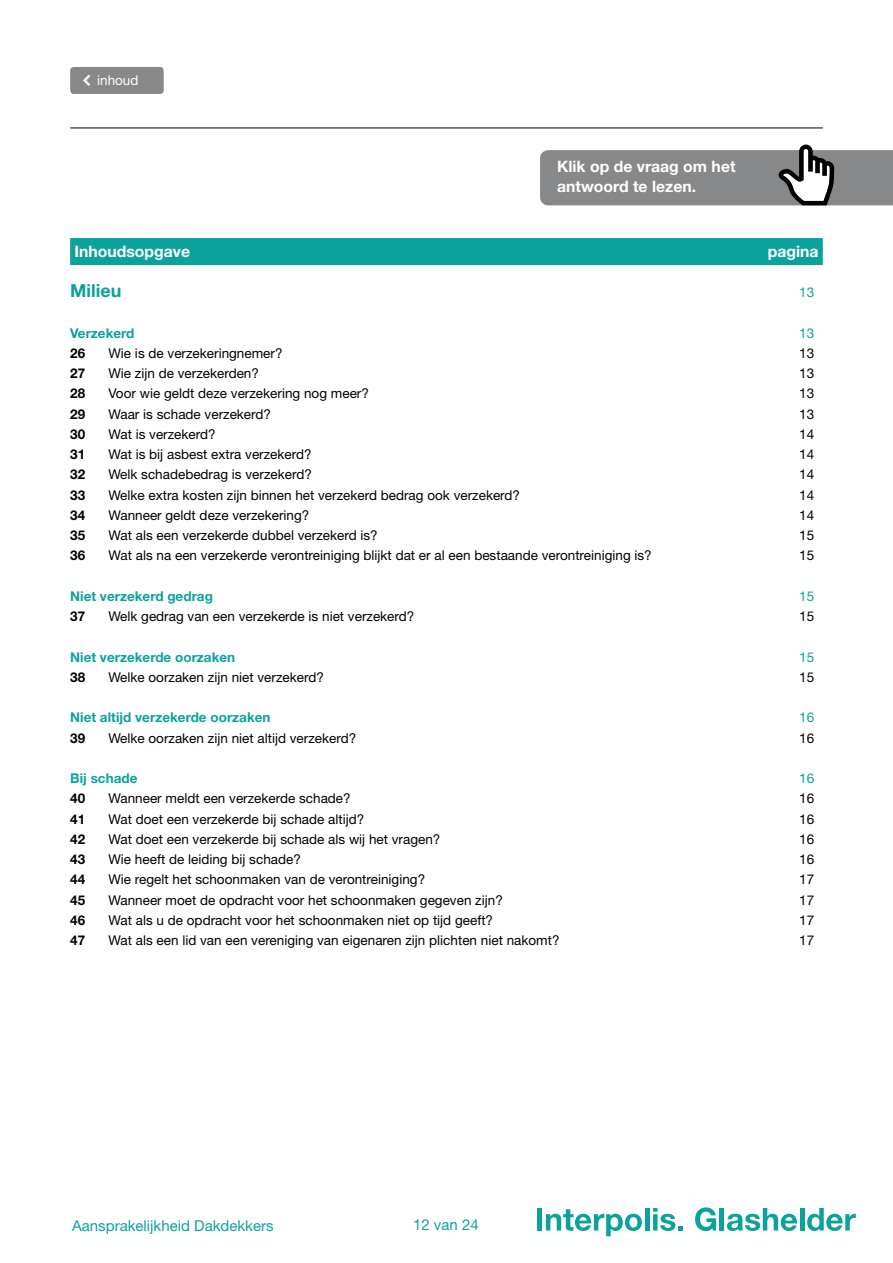
<style>
.page{position:relative;width:893px;height:1263px;background:#fff}
.page>*{position:absolute;margin:0;border:0;box-sizing:border-box;transform-origin:0 0}
.t1{font:700 18px "Helvetica Neue LT Std";color:#0ba29c}
.t2{font:700 15.75px/20.2px "Helvetica Neue LT Std";color:#fff}
.t3{font:15px "Helvetica Neue LT Std";color:#0ba29c}
.t4{font:13.5px "Helvetica Neue LT Std";color:#000}
.t5{font:700 13.5px "Helvetica Neue LT Std";color:#0ba29c}
.t6{font:700 13.5px "Helvetica Neue LT Std";color:#000}
.t7{font:13.5px "Helvetica Neue LT Std";color:#0ba29c}
.t8{font:13.5px "Helvetica Neue LT Std";color:#fff}
</style>
<div class="page">
<hr style="left:70px;top:128px;width:753px;height:1px;background:#000">
<div style="left:537px;top:1208px;width:5px;height:22px;background:#0ba29c"></div>
<svg style="left:546px;top:1209px;width:96px;height:27px"></svg>
<hr style="left:645px;top:1208px;width:4px;height:22px;background:#0ba29c">
<svg style="left:653px;top:1208px;width:30px;height:23px"></svg>
<svg style="left:695px;top:1207px;width:21px;height:24px"></svg>
<hr style="left:720px;top:1208px;width:4px;height:22px;background:#0ba29c">
<svg style="left:727px;top:1208px;width:70px;height:23px"></svg>
<hr style="left:800px;top:1208px;width:4px;height:22px;background:#0ba29c">
<svg style="left:807px;top:1208px;width:49px;height:23px"></svg>
<div style="left:70px;top:67px;width:94px;height:27px;background:#87888a"></div>
<svg style="left:540px;top:145px;width:353px;height:60px;background:#909193"></svg>
<div style="left:70px;top:238px;width:753px;height:27px;background:#0ba29c"></div>
<p class="t8" style="left:97px;top:72px;width:43px">inhoud</p>
<p class="t2" style="left:557px;top:156px;width:180px">Klik op de vraag om het antwoord te lezen.</p>
<p class="t2" style="left:74px;top:240px;width:117px">Inhoudsopgave</p>
<p class="t2" style="left:768px;top:240px;width:52px">pagina</p>
<h1 class="t1" style="left:70px;top:279px;width:53px">Milieu</h1>
<p class="t7" style="left:799px;top:284px;width:17px">13</p>
<p class="t5" style="left:70px;top:324px;width:66px">Verzekerd</p>
<p class="t7" style="left:799px;top:325px;width:17px">13</p>
<p class="t6" style="left:70px;top:345px;width:17px">26</p>
<p class="t4" style="left:108px;top:345px;width:176px">Wie is de verzekeringnemer?</p>
<p class="t4" style="left:799px;top:345px;width:17px">13</p>
<p class="t6" style="left:70px;top:365px;width:17px">27</p>
<p class="t4" style="left:108px;top:365px;width:152px">Wie zijn de verzekerden?</p>
<p class="t4" style="left:799px;top:365px;width:17px">13</p>
<p class="t6" style="left:70px;top:385px;width:17px">28</p>
<p class="t4" style="left:108px;top:385px;width:262px">Voor wie geldt deze verzekering nog meer?</p>
<p class="t4" style="left:799px;top:385px;width:17px">13</p>
<p class="t6" style="left:70px;top:405px;width:17px">29</p>
<p class="t4" style="left:108px;top:406px;width:164px">Waar is schade verzekerd?</p>
<p class="t4" style="left:799px;top:406px;width:17px">13</p>
<p class="t6" style="left:70px;top:426px;width:17px">30</p>
<p class="t4" style="left:108px;top:426px;width:109px">Wat is verzekerd?</p>
<p class="t4" style="left:799px;top:426px;width:17px">14</p>
<p class="t6" style="left:70px;top:446px;width:17px">31</p>
<p class="t4" style="left:108px;top:446px;width:205px">Wat is bij asbest extra verzekerd?</p>
<p class="t4" style="left:799px;top:446px;width:17px">14</p>
<p class="t6" style="left:70px;top:466px;width:17px">32</p>
<p class="t4" style="left:108px;top:466px;width:205px">Welk schadebedrag is verzekerd?</p>
<p class="t4" style="left:799px;top:466px;width:17px">14</p>
<p class="t6" style="left:70px;top:486px;width:17px">33</p>
<p class="t4" style="left:108px;top:487px;width:413px">Welke extra kosten zijn binnen het verzekerd bedrag ook verzekerd?</p>
<p class="t4" style="left:799px;top:487px;width:17px">14</p>
<p class="t6" style="left:70px;top:507px;width:17px">34</p>
<p class="t4" style="left:108px;top:507px;width:202px">Wanneer geldt deze verzekering?</p>
<p class="t4" style="left:799px;top:507px;width:17px">14</p>
<p class="t6" style="left:70px;top:527px;width:17px">35</p>
<p class="t4" style="left:108px;top:527px;width:271px">Wat als een verzekerde dubbel verzekerd is?</p>
<p class="t4" style="left:799px;top:527px;width:17px">15</p>
<p class="t6" style="left:70px;top:547px;width:17px">36</p>
<p class="t4" style="left:108px;top:547px;width:545px">Wat als na een verzekerde verontreiniging blijkt dat er al een bestaande verontreiniging is?</p>
<p class="t4" style="left:799px;top:547px;width:17px">15</p>
<p class="t5" style="left:70px;top:588px;width:144px">Niet verzekerd gedrag</p>
<p class="t7" style="left:799px;top:588px;width:17px">15</p>
<p class="t6" style="left:70px;top:608px;width:17px">37</p>
<p class="t4" style="left:108px;top:608px;width:307px">Welk gedrag van een verzekerde is niet verzekerd?</p>
<p class="t4" style="left:799px;top:608px;width:17px">15</p>
<p class="t5" style="left:70px;top:648px;width:167px">Niet verzekerde oorzaken</p>
<p class="t7" style="left:799px;top:649px;width:17px">15</p>
<p class="t6" style="left:70px;top:669px;width:17px">38</p>
<p class="t4" style="left:108px;top:669px;width:217px">Welke oorzaken zijn niet verzekerd?</p>
<p class="t4" style="left:799px;top:669px;width:17px">15</p>
<p class="t5" style="left:70px;top:709px;width:202px">Niet altijd verzekerde oorzaken</p>
<p class="t7" style="left:799px;top:709px;width:17px">16</p>
<p class="t6" style="left:70px;top:729px;width:17px">39</p>
<p class="t4" style="left:108px;top:730px;width:249px">Welke oorzaken zijn niet altijd verzekerd?</p>
<p class="t4" style="left:799px;top:730px;width:17px">16</p>
<p class="t5" style="left:70px;top:770px;width:69px">Bij schade</p>
<p class="t7" style="left:799px;top:770px;width:17px">16</p>
<p class="t6" style="left:70px;top:790px;width:17px">40</p>
<p class="t4" style="left:108px;top:790px;width:244px">Wanneer meldt een verzekerde schade?</p>
<p class="t4" style="left:799px;top:790px;width:17px">16</p>
<p class="t6" style="left:70px;top:810px;width:17px">41</p>
<p class="t4" style="left:108px;top:811px;width:257px">Wat doet een verzekerde bij schade altijd?</p>
<p class="t4" style="left:799px;top:811px;width:17px">16</p>
<p class="t6" style="left:70px;top:831px;width:17px">42</p>
<p class="t4" style="left:108px;top:831px;width:333px">Wat doet een verzekerde bij schade als wij het vragen?</p>
<p class="t4" style="left:799px;top:831px;width:17px">16</p>
<p class="t6" style="left:70px;top:851px;width:17px">43</p>
<p class="t4" style="left:108px;top:851px;width:194px">Wie heeft de leiding bij schade?</p>
<p class="t4" style="left:799px;top:851px;width:17px">16</p>
<p class="t6" style="left:70px;top:871px;width:17px">44</p>
<p class="t4" style="left:108px;top:871px;width:318px">Wie regelt het schoonmaken van de verontreiniging?</p>
<p class="t4" style="left:799px;top:871px;width:17px">17</p>
<p class="t6" style="left:70px;top:891px;width:17px">45</p>
<p class="t4" style="left:108px;top:892px;width:396px">Wanneer moet de opdracht voor het schoonmaken gegeven zijn?</p>
<p class="t4" style="left:799px;top:892px;width:17px">17</p>
<p class="t6" style="left:70px;top:912px;width:17px">46</p>
<p class="t4" style="left:108px;top:912px;width:386px">Wat als u de opdracht voor het schoonmaken niet op tijd geeft?</p>
<p class="t4" style="left:799px;top:912px;width:17px">17</p>
<p class="t6" style="left:70px;top:932px;width:17px">47</p>
<p class="t4" style="left:108px;top:932px;width:453px">Wat als een lid van een vereniging van eigenaren zijn plichten niet nakomt?</p>
<p class="t4" style="left:799px;top:932px;width:17px">17</p>
<p class="t3" style="left:72px;top:1216px;width:203px">Aansprakelijkheid Dakdekkers</p>
<p class="t3" style="left:413px;top:1216px;width:67px">12 van 24</p>
</div>
